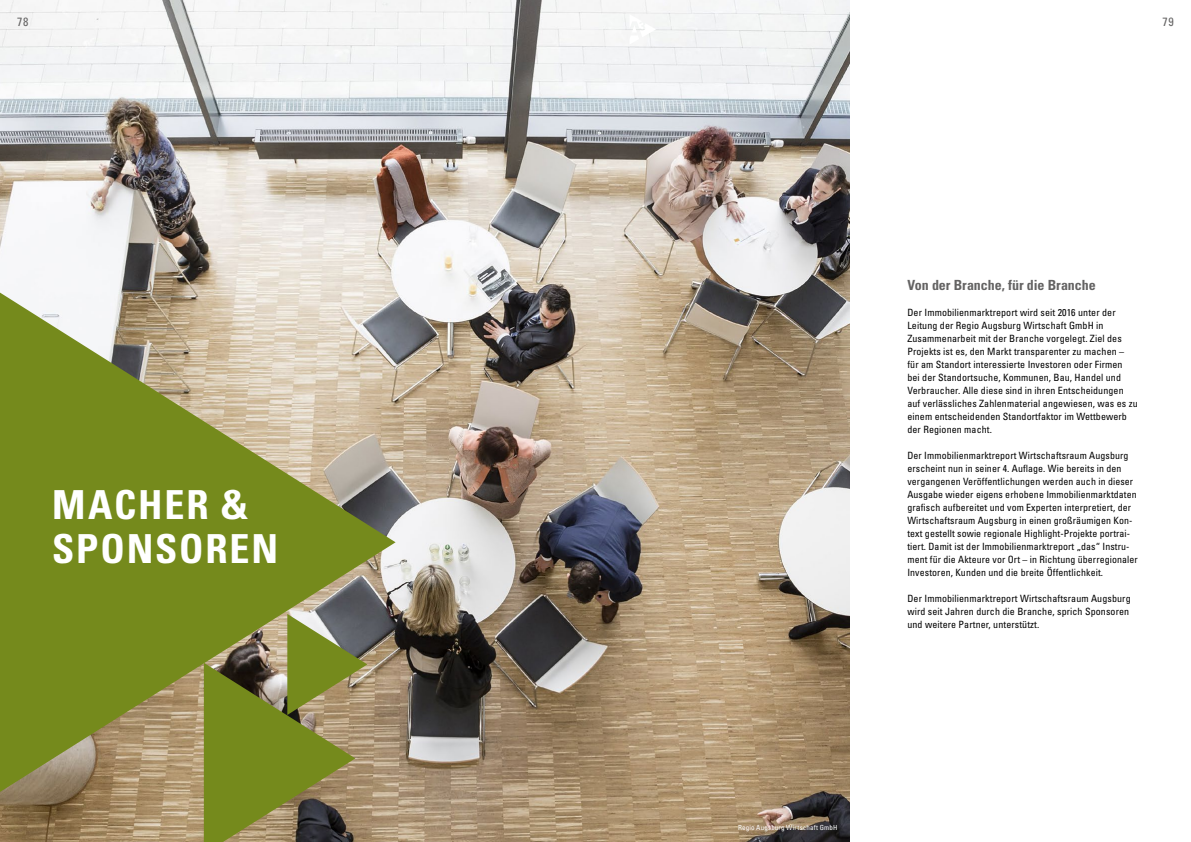
<style>
.page{position:relative;width:1191px;height:842px;background:#fff}
.page>*{position:absolute;margin:0;border:0;box-sizing:border-box;transform-origin:0 0}
.t1{font:700 condensed 40px/44.1px "Univers LT Std";letter-spacing:.045em;color:#fff}
.t2{font:700 condensed 14px "Univers LT Std";color:#646363}
.t3{font:condensed 12px "Univers LT Std";color:#646363}
.t4{font:condensed 10px/13px "Univers LT Std";letter-spacing:.01em;color:#000}
.t5{font:condensed 7px "Univers LT Std";letter-spacing:.02em;color:#fff}
</style>
<div class="page">
<img style="left:0;top:0;width:849px;height:842px">
<svg style="left:0;top:293px;width:395px;height:499px;background:#949a52"></svg>
<svg style="left:204px;top:614px;width:163px;height:228px;background:#808540"></svg>
<svg style="left:629px;top:14px;width:27px;height:31px"></svg>
<p class="t3" style="left:17px;top:14px;width:13px">78</p>
<p class="t3" style="left:1162px;top:14px;width:13px">79</p>
<h1 class="t1" style="left:52px;top:483px;width:227px">MACHER &amp;<br>SPONSOREN</h1>
<h2 class="t2" style="left:907px;top:276px;width:190px">Von der Branche, für die Branche</h2>
<p class="t4" style="left:907px;top:306px;width:232px">Der Immobilienmarktreport wird seit 2016 unter der Leitung der Regio Augsburg Wirtschaft GmbH in Zusammenarbeit mit der Branche vorgelegt. Ziel des Projekts ist es, den Markt transparenter zu machen – für am Standort interessierte Investoren oder Firmen<br>bei der Standortsuche, Kommunen, Bau, Handel und Verbraucher. Alle diese sind in ihren Entscheidungen auf verlässliches Zahlenmaterial angewiesen, was es zu einem entscheidenden Standortfaktor im Wettbewerb der Regionen macht.</p>
<p class="t4" style="left:907px;top:449px;width:232px">Der Immobilienmarktreport Wirtschaftsraum Augsburg erscheint nun in seiner 4. Auflage. Wie bereits in den vergangenen Veröffentlichungen werden auch in dieser Ausgabe wieder eigens erhobene Immobilienmarktdaten grafisch aufbereitet und vom Experten interpretiert, der Wirtschaftsraum Augsburg in einen großräumigen Kon&shy;text gestellt sowie regionale Highlight-Projekte portrai&shy;tiert. Damit ist der Immobilienmarktreport „das“ Instru&shy;ment für die Akteure vor Ort – in Richtung überregionaler Investoren, Kunden und die breite Öffentlichkeit.</p>
<p class="t4" style="left:907px;top:592px;width:225px">Der Immobilienmarktreport Wirtschaftsraum Augsburg wird seit Jahren durch die Branche, sprich Sponsoren und weitere Partner, unterstützt.</p>
<p class="t5" style="left:738px;top:823px;width:101px">Regio Augsburg Wirtschaft GmbH</p>
</div>
